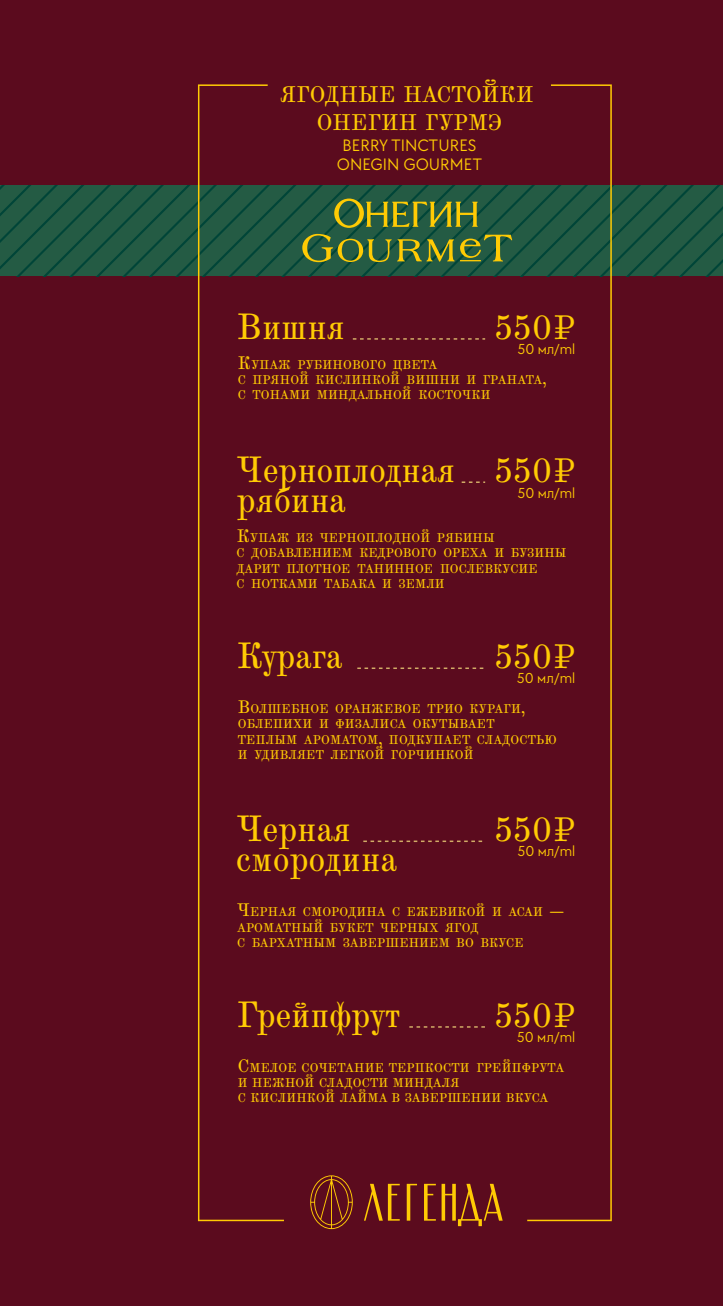
<style>
.page{position:relative;width:723px;height:1306px;background:#fff}
.page>*{position:absolute;margin:0;border:0;box-sizing:border-box;transform-origin:0 0}
.t1{font:36.3px "TT Marxiana Antiqua";color:#ffcb04}
.t2{font:22.5px/27.9px "TT Marxiana Antiqua";color:#ffcb04;text-align:center}
.t3{font:17.1px/19.2px "TT Chocolates";color:#ffcb04;text-align:center}
.t4{font:15px "TT Chocolates";color:#ffcb04}
.t5{font:12.6px/15.3px "TT Marxiana Antiqua";letter-spacing:.01em;color:#ffcb04}
.s1{font-size:18px}
</style>
<div class="page">
<div style="left:0;top:0;width:723px;height:1305px;background:#5b0b1e"></div>
<svg style="left:353px;top:338px;width:132px;height:2px"></svg>
<svg style="left:462px;top:481px;width:23px;height:2px"></svg>
<svg style="left:357px;top:667px;width:127px;height:2px"></svg>
<svg style="left:409px;top:1026px;width:76px;height:1px"></svg>
<svg style="left:363px;top:840px;width:120px;height:2px"></svg>
<svg style="left:310px;top:1175px;width:43px;height:54px"></svg>
<svg style="left:407px;top:1183px;width:10px;height:37px"></svg>
<svg style="left:364px;top:1183px;width:36px;height:37px"></svg>
<svg style="left:424px;top:1183px;width:79px;height:43px"></svg>
<svg style="left:527px;top:84px;width:85px;height:1137px"></svg>
<svg style="left:198px;top:84px;width:86px;height:1137px"></svg>
<svg style="left:0;top:185px;width:723px;height:91px;background:#295d3f"></svg>
<h2 class="t2" style="left:280px;top:82px;width:255px">ЯГОДНЫЕ НАСТОЙКИ<br>ОНЕГИН ГУРМЭ</h2>
<h3 class="t3" style="left:337px;top:136px;width:147px">BERRY TINCTURES<br>ONEGIN GOURMET</h3>
<h1 class="t1" style="left:237px;top:311px;width:109px">Вишня</h1>
<h1 class="t1" style="left:494px;top:311px;width:83px">550₽</h1>
<p class="t4" style="left:517px;top:341px;width:59px">50 мл/ml</p>
<p class="t5" style="left:238px;top:358px;width:310px"><span class="s1">К</span>УПАЖ РУБИНОВОГО ЦВЕТА<br>С ПРЯНОЙ КИСЛИНКОЙ ВИШНИ И ГРАНАТА<span class="s1">,<br></span>С ТОНАМИ МИНДАЛЬНОЙ КОСТОЧКИ</p>
<h1 class="t1" style="left:237px;top:454px;width:340px">Черноплодная 550₽</h1>
<p class="t4" style="left:517px;top:484px;width:59px">50 мл/ml</p>
<h1 class="t1" style="left:237px;top:485px;width:110px">рябина</h1>
<p class="t5" style="left:237px;top:531px;width:331px"><span class="s1">К</span>УПАЖ ИЗ ЧЕРНОПЛОДНОЙ РЯБИНЫ<br>С ДОБАВЛЕНИЕМ КЕДРОВОГО ОРЕХА И БУЗИНЫ<br>ДАРИТ ПЛОТНОЕ ТАНИННОЕ ПОСЛЕВКУСИЕ<br>С НОТКАМИ ТАБАКА И ЗЕМЛИ</p>
<h1 class="t1" style="left:237px;top:641px;width:107px">Курага</h1>
<h1 class="t1" style="left:494px;top:641px;width:83px">550₽</h1>
<p class="t4" style="left:517px;top:669px;width:60px">50 мл/ml</p>
<p class="t5" style="left:238px;top:702px;width:321px"><span class="s1">В</span>ОЛШЕБНОЕ ОРАНЖЕВОЕ ТРИО КУРАГИ<span class="s1">, </span>ОБЛЕПИХИ И ФИЗАЛИСА ОКУТЫВАЕТ ТЕПЛЫМ АРОМАТОМ<span class="s1">,</span> ПОДКУПАЕТ СЛАДОСТЬЮ И УДИВЛЯЕТ ЛЕГКОЙ ГОРЧИНКОЙ</p>
<h1 class="t1" style="left:237px;top:814px;width:116px">Черная</h1>
<h1 class="t1" style="left:494px;top:813px;width:83px">550₽</h1>
<p class="t4" style="left:517px;top:842px;width:59px">50 мл/ml</p>
<h1 class="t1" style="left:236px;top:844px;width:162px">смородина</h1>
<p class="t5" style="left:237px;top:905px;width:329px"><span class="s1">Ч</span>ЕРНАЯ СМОРОДИНА С ЕЖЕВИКОЙ И АСАИ <span class="s1">–<br></span>АРОМАТНЫЙ БУКЕТ ЧЕРНЫХ ЯГОД<br>С БАРХАТНЫМ ЗАВЕРШЕНИЕМ ВО ВКУСЕ</p>
<h1 class="t1" style="left:237px;top:999px;width:165px">Грейпфрут</h1>
<h1 class="t1" style="left:494px;top:999px;width:83px">550₽</h1>
<p class="t4" style="left:517px;top:1028px;width:60px">50 мл/ml</p>
<p class="t5" style="left:238px;top:1060px;width:328px"><span class="s1">С</span>МЕЛОЕ СОЧЕТАНИЕ ТЕРПКОСТИ ГРЕЙПФРУТА<br>И НЕЖНОЙ СЛАДОСТИ МИНДАЛЯ<br>С КИСЛИНКОЙ ЛАЙМА В ЗАВЕРШЕНИИ ВКУСА</p>
</div>
